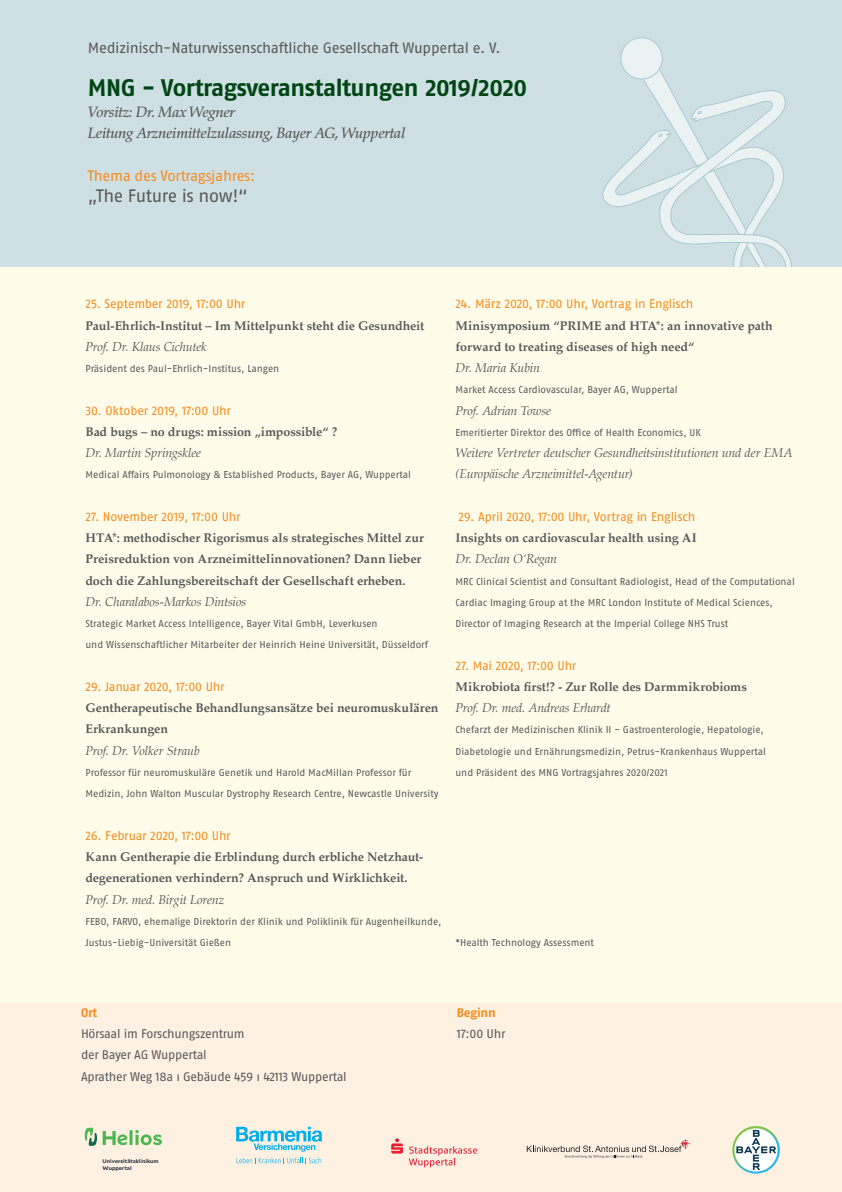
<style>
.page{position:relative;width:842px;height:1192px;background:#fff}
.page>*{position:absolute;margin:0;border:0;box-sizing:border-box;transform-origin:0 0}
.t1{font:700 24px "Fago Pro";letter-spacing:-.025em;color:#004513}
.t2{font:18px "Fago Pro";letter-spacing:-.02em;color:#57585a}
.t3{font:italic 500 15px/21.2px "Palatino";letter-spacing:-.02em;color:#57585a}
.t4{font:15px "Fago Pro";letter-spacing:-.02em;color:#57585a}
.t5{font:15px "Fago Pro";letter-spacing:-.025em;color:#f68b1f}
.t6{font:700 12.5px/21.2px "Palatino";letter-spacing:-.005em;color:#57585a}
.t7{font:italic 12.5px/21.2px "Palatino";letter-spacing:-.015em;color:#57585a}
.t8{font:12.5px "Fago Pro";letter-spacing:-.02em;color:#f68b1f}
.t9{font:12.5px/21.2px "Fago Pro";letter-spacing:-.025em;color:#57585a}
.t10{font:700 12.5px "Fago Pro";letter-spacing:-.02em;color:#f68b1f}
.t11{font:10px/21.2px "Fago Pro";color:#57585a}
.t12{font:700 5.4px/6.5px "Mallory";color:#2b2f45}
</style>
<div class="page">
<div style="left:0;top:996px;width:842px;height:196px;background:#fef1e2"></div>
<div style="left:0;top:257px;width:842px;height:746px;background:#fffde9"></div>
<div style="left:0;top:0;width:842px;height:266px;background:#cfe0e4"></div>
<svg style="left:602px;top:37px;width:190px;height:229px"></svg>
<svg style="left:103px;top:1130px;width:59px;height:15px"></svg>
<svg style="left:85px;top:1128px;width:12px;height:18px"></svg>
<svg style="left:236px;top:1127px;width:86px;height:36px"></svg>
<svg style="left:409px;top:1146px;width:68px;height:21px"></svg>
<svg style="left:391px;top:1138px;width:12px;height:16px"></svg>
<svg style="left:527px;top:1139px;width:163px;height:19px"></svg>
<img style="left:732px;top:1126px;width:48px;height:48px;border-radius:24px">
<h3 class="t4" style="left:88px;top:39px;width:414px">Medizinisch-Naturwissenschaftliche Gesellschaft Wuppertal e. V.</h3>
<h1 class="t1" style="left:88px;top:73px;width:441px">MNG - Vortragsveranstaltungen 2019/2020</h1>
<h3 class="t3" style="left:88px;top:101px;width:319px">Vorsitz: Dr. Max Wegner<br>Leitung Arzneimittelzulassung, Bayer AG, Wuppertal</h3>
<h3 class="t5" style="left:88px;top:166px;width:169px">Thema des Vortragsjahres:</h3>
<h2 class="t2" style="left:88px;top:185px;width:162px">„The Future is now!“</h2>
<p class="t8" style="left:86px;top:296px;width:161px">25. September 2019, 17:00 Uhr</p>
<p class="t6" style="left:86px;top:314px;width:340px">Paul-Ehrlich-Institut – Im Mittelpunkt steht die Gesundheit</p>
<p class="t7" style="left:86px;top:336px;width:123px">Prof. Dr. Klaus Cichutek</p>
<p class="t11" style="left:86px;top:358px;width:195px">Präsident des Paul-Ehrlich-Institus, Langen</p>
<p class="t8" style="left:86px;top:403px;width:147px">30. Oktober 2019, 17:00 Uhr</p>
<p class="t6" style="left:86px;top:421px;width:253px">Bad bugs – no drugs: mission „impossible“ ?</p>
<p class="t7" style="left:86px;top:442px;width:117px">Dr. Martin Springsklee</p>
<p class="t11" style="left:86px;top:464px;width:327px">Medical Affairs Pulmonology &amp; Established Products, Bayer AG, Wuppertal</p>
<p class="t8" style="left:86px;top:509px;width:157px">27. November 2019, 17:00 Uhr</p>
<p class="t6" style="left:86px;top:527px;width:340px">HTA*: methodischer Rigorismus als strategisches Mittel zur<br>Preisreduktion von Arzneimittelinnovationen? Dann lieber doch die Zahlungsbereitschaft der Gesellschaft erheben.</p>
<p class="t7" style="left:86px;top:591px;width:162px">Dr. Charalabos-Markos Dintsios</p>
<p class="t11" style="left:86px;top:613px;width:344px">Strategic Market Access Intelligence, Bayer Vital GmbH, Leverkusen<br>und Wissenschaftlicher Mitarbeiter der Heinrich Heine Universität, Düsseldorf</p>
<p class="t8" style="left:86px;top:679px;width:141px">29. Januar 2020, 17:00 Uhr</p>
<p class="t6" style="left:86px;top:697px;width:355px">Gentherapeutische Behandlungsansätze bei neuromuskulären<br>Erkrankungen</p>
<p class="t7" style="left:86px;top:740px;width:116px">Prof. Dr. Volker Straub</p>
<p class="t11" style="left:86px;top:762px;width:355px">Professor für neuromuskuläre Genetik und Harold MacMillan Professor für<br>Medizin, John Walton Muscular Dystrophy Research Centre, Newcastle University</p>
<p class="t8" style="left:86px;top:828px;width:147px">26. Februar 2020, 17:00 Uhr</p>
<p class="t6" style="left:86px;top:846px;width:339px">Kann Gentherapie die Erblindung durch erbliche Netzhaut&shy;degenerationen verhindern? Anspruch und Wirklichkeit.</p>
<p class="t7" style="left:86px;top:888px;width:140px">Prof. Dr. med. Birgit Lorenz</p>
<p class="t11" style="left:86px;top:911px;width:357px">FEBO, FARVO, ehemalige Direktorin der Klinik und Poliklinik für Augenheilkunde,<br>Justus-Liebig-Universität Gießen</p>
<p class="t8" style="left:455px;top:296px;width:239px">24. März 2020, 17:00 Uhr, Vortrag in Englisch</p>
<p class="t6" style="left:455px;top:314px;width:319px">Minisymposium “PRIME and HTA*: an innovative path forward to treating diseases of high need“</p>
<p class="t7" style="left:455px;top:357px;width:86px">Dr. Maria Kubin</p>
<p class="t11" style="left:455px;top:379px;width:224px">Market Access Cardiovascular, Bayer AG, Wuppertal</p>
<p class="t7" style="left:455px;top:399px;width:97px">Prof. Adrian Towse</p>
<p class="t11" style="left:455px;top:422px;width:247px">Emeritierter Direktor des Office of Health Economics, UK</p>
<p class="t7" style="left:455px;top:442px;width:338px">Weitere Vertreter deutscher Gesundheitsinstitutionen und der EMA (Europäische Arzneimittel-Agentur)</p>
<p class="t8" style="left:458px;top:509px;width:238px">29. April 2020, 17:00 Uhr, Vortrag in Englisch</p>
<p class="t6" style="left:455px;top:527px;width:243px">Insights on cardiovascular health using AI</p>
<p class="t7" style="left:455px;top:548px;width:103px">Dr. Declan O‘Regan</p>
<p class="t11" style="left:455px;top:571px;width:341px">MRC Clinical Scientist and Consultant Radiologist, Head of the Computational<br>Cardiac Imaging Group at the MRC London Institute of Medical Sciences,<br>Director of Imaging Research at the Imperial College NHS Trust</p>
<p class="t8" style="left:455px;top:658px;width:122px">27. Mai 2020, 17:00 Uhr</p>
<p class="t6" style="left:455px;top:676px;width:293px">Mikrobiota first!? - Zur Rolle des Darmmikrobioms</p>
<p class="t7" style="left:455px;top:697px;width:157px">Prof. Dr. med. Andreas Erhardt</p>
<p class="t11" style="left:455px;top:719px;width:312px">Chefarzt der Medizinischen Klinik II - Gastroenterologie, Hepatologie,<br>Diabetologie und Ernährungsmedizin, Petrus-Krankenhaus Wuppertal und Präsident des MNG Vortragsjahres 2020/2021</p>
<p class="t11" style="left:455px;top:932px;width:140px">*Health Technology Assessment</p>
<p class="t10" style="left:81px;top:1005px;width:18px">Ort</p>
<p class="t9" style="left:81px;top:1023px;width:267px">Hörsaal im Forschungszentrum<br>der Bayer AG Wuppertal<br>Aprather Weg 18a ı Gebäude 459 ı 42113 Wuppertal</p>
<p class="t10" style="left:457px;top:1005px;width:40px">Beginn</p>
<p class="t9" style="left:457px;top:1023px;width:50px">17:00 Uhr</p>
<p class="t12" style="left:103px;top:1158px;width:58px">Universitätsklinikum<br>Wuppertal</p>
</div>
